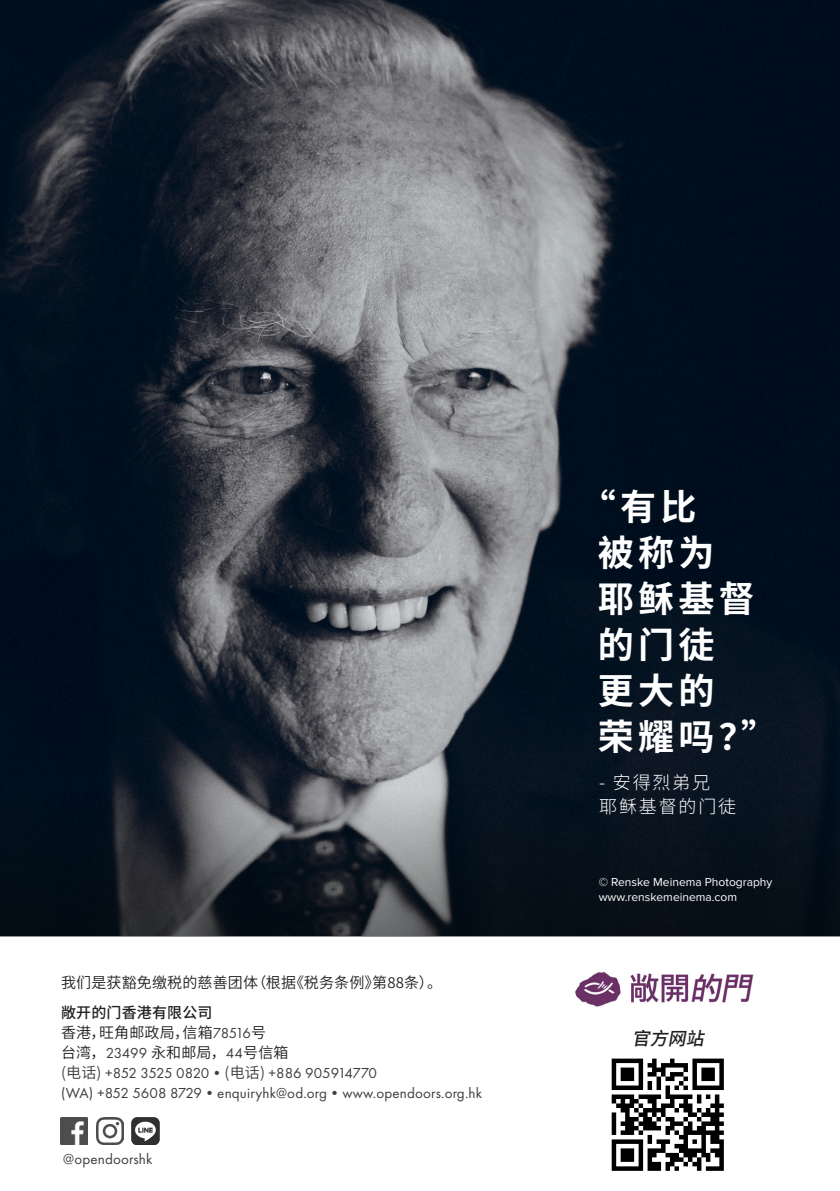
<style>
.page{position:relative;width:840px;height:1191px;background:#fff}
.page>*{position:absolute;margin:0;border:0;box-sizing:border-box;transform-origin:0 0}
.t1{font:700 36px/46px "Source Han Sans SC";letter-spacing:.12em;color:#fff}
.t2{font:300 18px/24px "Source Han Sans SC";letter-spacing:.1em;color:#fff}
.t3{font:italic 500 18px "Source Han Sans TW";color:#231f20}
.Contact{font:15px "Futura PT";color:#3e3e3f}
.Contact-2{font:15px "Source Han Sans SC";letter-spacing:.01em;color:#231f20}
.Contact-3{font:15px "Futura PT";letter-spacing:-.03em;color:#3e3e3f}
.Contact-4{font:500 15px "Source Han Sans SC";letter-spacing:.01em;color:#231f20}
.Photo_credit{font:12px "Proxima Nova";color:#fff}
.s1{font-family:"Futura PT";color:#3e3e3f}
.s2{font-family:"Source Han Sans SC"}
</style>
<div class="page">
<img style="left:0;top:0;width:839px;height:785px">
<svg style="left:0;top:785px;width:839px;height:152px;background:#1f272f"></svg>
<img style="left:611px;top:1058px;width:112px;height:113px">
<img style="left:575px;top:971px;width:179px;height:36px">
<img style="left:61px;top:1117px;width:26px;height:27px">
<img style="left:97px;top:1117px;width:26px;height:27px">
<img style="left:132px;top:1117px;width:27px;height:27px">
<p class="Contact-2" style="left:61px;top:974px;width:382px">我们是获豁免缴税的慈善团体（根据《税务条例》第88条）。</p>
<p class="Contact-4" style="left:61px;top:1004px;width:153px">敞开的门香港有限公司</p>
<p class="Contact-2" style="left:61px;top:1024px;width:206px">香港，旺角邮政局，信箱<span class="s1">78516</span>号</p>
<p class="Contact-2" style="left:61px;top:1044px;width:229px">台湾，<span class="s1">23499</span> 永和邮局，<span class="s1">44</span>号信箱</p>
<p class="Contact-3" style="left:61px;top:1064px;width:317px"><span class="s2">(电话)</span> +852 3525 0820•<span class="s2">(电话)</span> +886 905914770</p>
<p class="Contact" style="left:61px;top:1084px;width:422px">(WA) +852 5608 8729•enquiryhk@od.org•www.opendoors.org.hk</p>
<p class="Contact" style="left:63px;top:1150px;width:91px">@opendoorshk</p>
<p class="t1" style="left:579px;top:485px;width:118px">“有比</p>
<p class="t1" style="left:597px;top:531px;width:118px">被称为</p>
<p class="t1" style="left:597px;top:577px;width:158px">耶稣基督的门徒</p>
<p class="t1" style="left:597px;top:669px;width:118px">更大的</p>
<p class="t1" style="left:597px;top:715px;width:181px">荣耀吗？”</p>
<p class="t2" style="left:599px;top:771px;width:138px">- 安得烈弟兄<br>耶稣基督的门徒</p>
<p class="Photo_credit" style="left:598px;top:876px;width:175px">© Renske Meinema Photography</p>
<p class="Photo_credit" style="left:598px;top:891px;width:140px">www.renskemeinema.com</p>
<p class="t3" style="left:631px;top:1028px;width:83px">官方网站</p>
</div>
